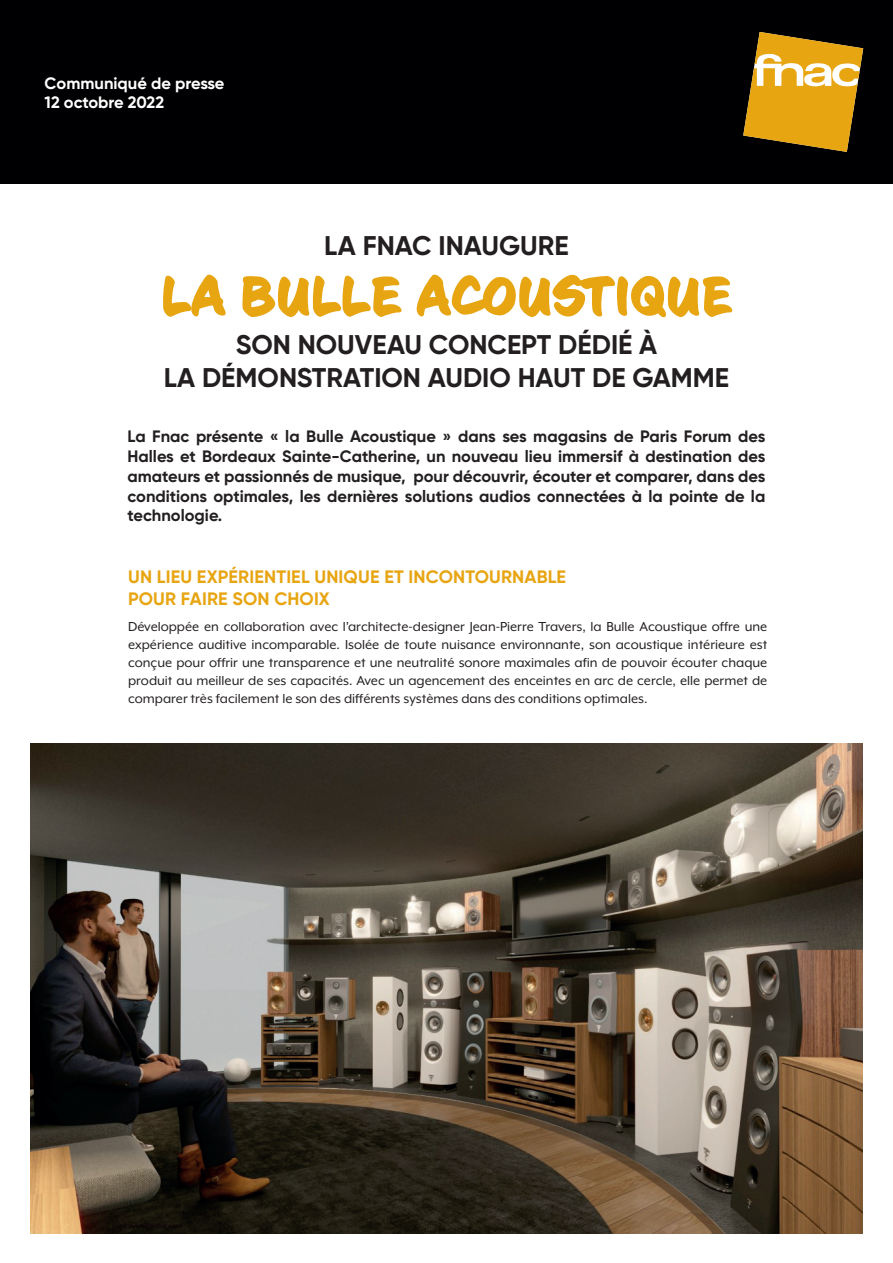
<style>
.page{position:relative;width:893px;height:1263px;background:#fff}
.page>*{position:absolute;margin:0;border:0;box-sizing:border-box;transform-origin:0 0}
.t1{font:700 54px "CC Sign Language";color:#e7a512}
.t2{font:700 27px/32.4px "Gilroy";color:#231f20;text-align:center}
.t3{font:700 18px/21.6px "Gilroy";letter-spacing:.01em;color:#e7a512}
.t4{font:700 16.5px/19.8px "Gilroy";color:#231f20;text-align:justify}
.t5{font:700 16.5px/19.8px "Gilroy";color:#fff}
.t6{font:15px/18px "Mr Eaves XL Mod OT";color:#231f20;text-align:justify}
</style>
<div class="page">
<div style="left:0;top:0;width:893px;height:184px;background:#000002"></div>
<svg style="left:743px;top:32px;width:120px;height:120px"></svg>
<img style="left:30px;top:743px;width:833px;height:490px">
<p class="t5" style="left:45px;top:75px;width:181px">Communiqué de presse<br>12 octobre 2022</p>
<h2 class="t2" style="left:324px;top:232px;width:246px">LA FNAC INAUGURE</h2>
<h1 class="t1" style="left:161px;top:265px;width:572px">LA BULLE ACOUSTIQUE</h1>
<h2 class="t2" style="left:164px;top:331px;width:567px">SON NOUVEAU CONCEPT DÉDIÉ À<br>LA DÉMONSTRATION AUDIO HAUT DE GAMME</h2>
<p class="t4" style="left:128px;top:428px;width:639px">La Fnac présente « la Bulle Acoustique » dans ses magasins de Paris Forum des Halles et Bordeaux Sainte-Catherine, un nouveau lieu immersif à destination des amateurs et passionnés de musique, pour découvrir, écouter et comparer, dans des conditions optimales, les dernières solutions audios connectées à la pointe de la technologie.</p>
<p class="t3" style="left:128px;top:568px;width:439px">UN LIEU EXPÉRIENTIEL UNIQUE ET INCONTOURNABLE<br>POUR FAIRE SON CHOIX</p>
<p class="t6" style="left:128px;top:618px;width:641px">Développée en collaboration avec l’architecte-designer Jean-Pierre Travers, la Bulle Acoustique offre une expérience auditive incomparable. Isolée de toute nuisance environnante, son acoustique intérieure est conçue pour offrir une transparence et une neutralité sonore maximales afin de pouvoir écouter chaque produit au meilleur de ses capacités. Avec un agencement des enceintes en arc de cercle, elle permet de comparer très facilement le son des différents systèmes dans des conditions optimales.</p>
</div>
